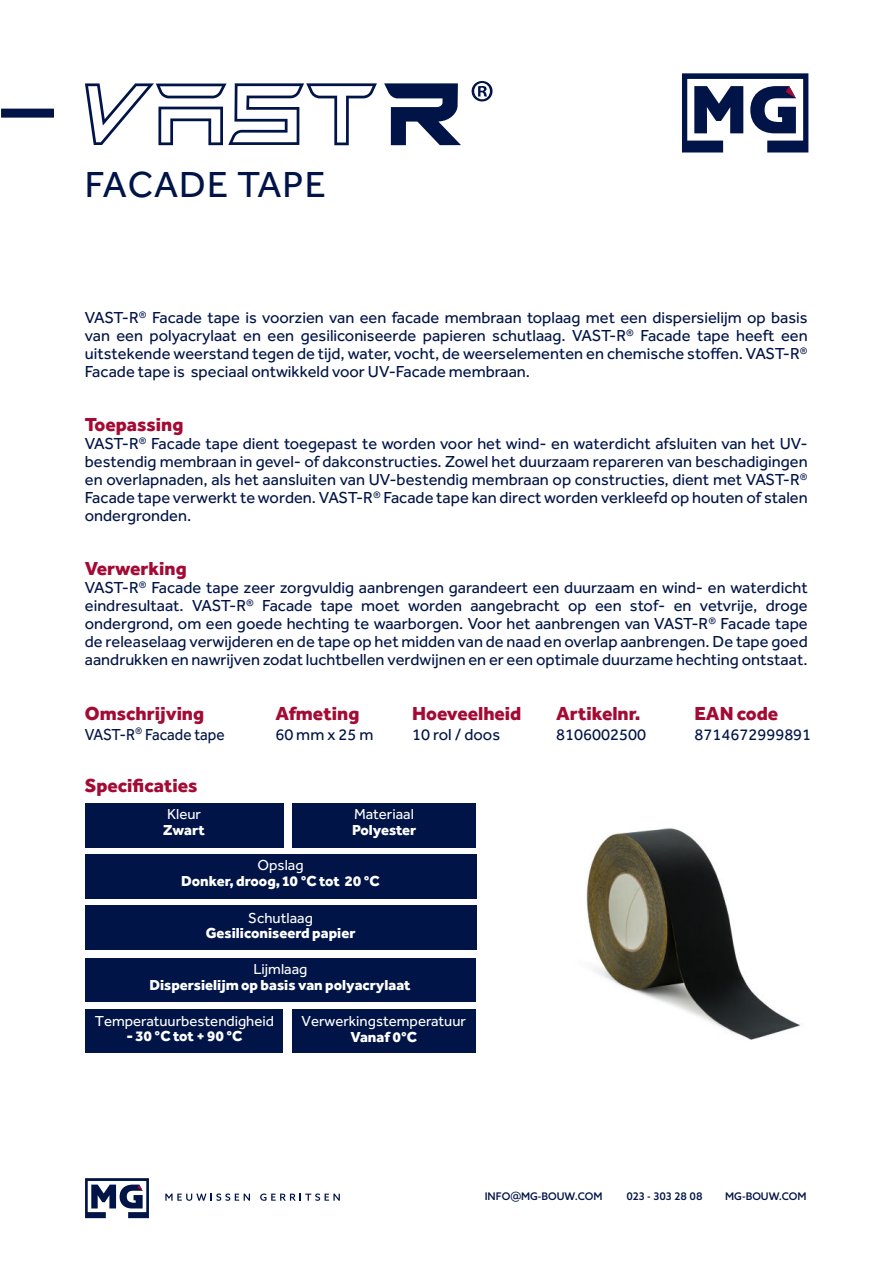
<style>
.page{position:relative;width:893px;height:1263px;background:#fff}
.page>*{position:absolute;margin:0;border:0;box-sizing:border-box;transform-origin:0 0}
.t1{font:37.5px "Effra";letter-spacing:.03em;color:#001447}
.t2{font:800 19.5px "Effra";color:#a30a34}
.t3{font:16.5px/18px "Effra";color:#001447;text-align:justify}
.t4{font:16.5px "Effra";color:#001447;scale:.93 1}
.t5{font:800 15px "Effra";color:#fff}
.t6{font:15px "Effra";color:#fff}
.t7{font:500 10.5px "Azo Sans";color:#001447}
.s1{font-size:13.5px}
</style>
<div class="page">
<div style="left:292px;top:803px;width:184px;height:44px;background:#001447"></div>
<div style="left:85px;top:803px;width:198px;height:44px;background:#001447"></div>
<div style="left:85px;top:854px;width:391px;height:44px;background:#001447"></div>
<div style="left:292px;top:1009px;width:184px;height:44px;background:#001447"></div>
<div style="left:86px;top:1009px;width:197px;height:44px;background:#001447"></div>
<div style="left:85px;top:906px;width:391px;height:44px;background:#001447"></div>
<div style="left:86px;top:958px;width:390px;height:43px;background:#001447"></div>
<svg style="left:384px;top:83px;width:77px;height:62px"></svg>
<svg style="left:85px;top:83px;width:292px;height:62px"></svg>
<svg style="left:472px;top:81px;width:20px;height:20px"></svg>
<div style="left:1px;top:109px;width:53px;height:9px;background:#001447"></div>
<svg style="left:682px;top:73px;width:126px;height:79px"></svg>
<svg style="left:165px;top:1193px;width:85px;height:8px"></svg>
<svg style="left:260px;top:1193px;width:80px;height:8px"></svg>
<svg style="left:85px;top:1178px;width:64px;height:40px"></svg>
<img style="left:585px;top:828px;width:216px;height:212px">
<h1 class="t1" style="left:85px;top:171px;width:243px">FACADE TAPE</h1>
<p class="t3" style="left:85px;top:310px;width:724px">VAST-R<sup>®</sup> Facade tape is voorzien van een facade membraan toplaag met een dispersielijm op basis van een polyacrylaat en een gesiliconiseerde papieren schutlaag. VAST-R<sup>®</sup> Facade tape heeft een uitstekende weerstand tegen de tijd, water, vocht, de weerselementen en chemische stoffen. VAST-R<sup>® </sup>Facade tape is speciaal ontwikkeld voor UV-Facade membraan.</p>
<p class="t2" style="left:85px;top:417px;width:100px">Toepassing</p>
<p class="t3" style="left:85px;top:436px;width:724px">VAST-R<sup>®</sup> Facade tape dient toegepast te worden voor het wind- en waterdicht afsluiten van het UV&shy;bestendig membraan in gevel- of dakconstructies. Zowel het duurzaam repareren van beschadigingen en overlapnaden, als het aansluiten van UV-bestendig membraan op constructies, dient met VAST-R<sup>® </sup>Facade tape verwerkt te worden. VAST-R<sup>®</sup> Facade tape kan direct worden verkleefd op houten of stalen ondergronden.</p>
<p class="t2" style="left:85px;top:561px;width:103px">Verwerking</p>
<p class="t3" style="left:85px;top:580px;width:724px">VAST-R<sup>®</sup> Facade tape zeer zorgvuldig aanbrengen garandeert een duurzaam en wind- en waterdicht eindresultaat. VAST-R<sup>®</sup> Facade tape moet worden aangebracht op een stof- en vetvrije, droge ondergrond, om een goede hechting te waarborgen. Voor het aanbrengen van VAST-R<sup>®</sup> Facade tape de releaselaag verwijderen en de tape op het midden van de naad en overlap aanbrengen. De tape goed aandrukken en nawrijven zodat luchtbellen verdwijnen en er een optimale duurzame hechting ontstaat.</p>
<p class="t2" style="left:85px;top:707px;width:121px">Omschrijving</p>
<p class="t4" style="left:85px;top:728px;width:152px">VAST-R<sup>®</sup> Facade tape</p>
<p class="t2" style="left:85px;top:773px;width:114px">Specificaties</p>
<p class="t6" style="left:167px;top:809px;width:35px">Kleur</p>
<p class="t5" style="left:163px;top:824px;width:43px">Zwart</p>
<p class="t2" style="left:275px;top:707px;width:86px">Afmeting</p>
<p class="t3" style="left:275px;top:727px;width:100px">60 mm x 25 m</p>
<p class="t2" style="left:412px;top:707px;width:111px">Hoeveelheid</p>
<p class="t3" style="left:412px;top:727px;width:89px">10 rol / doos</p>
<p class="t6" style="left:354px;top:809px;width:61px">Materiaal</p>
<p class="t5" style="left:352px;top:825px;width:66px">Polyester</p>
<p class="t6" style="left:258px;top:860px;width:48px">Opslag</p>
<p class="t5" style="left:181px;top:876px;width:200px">Donker, droog, 10 °C tot 20 °C</p>
<p class="t6" style="left:248px;top:912px;width:66px">Schutlaag</p>
<p class="t5" style="left:206px;top:927px;width:151px">Gesiliconiseerd papier</p>
<p class="t6" style="left:253px;top:964px;width:56px">Lijmlaag</p>
<p class="t5" style="left:149px;top:980px;width:263px">Dispersielijm op basis van polyacrylaat</p>
<p class="t6" style="left:302px;top:1015px;width:166px">Verwerkingstemperatuur</p>
<p class="t5" style="left:351px;top:1031px;width:68px">Vanaf 0°C</p>
<p class="t6" style="left:95px;top:1015px;width:181px">Temperatuurbestendigheid</p>
<p class="t5" style="left:126px;top:1031px;width:118px">- 30 °C tot + 90 °C</p>
<p class="t2" style="left:556px;top:707px;width:86px">Artikelnr.</p>
<p class="t3" style="left:556px;top:727px;width:91px">8106002500</p>
<p class="t2" style="left:694px;top:707px;width:85px">EAN code</p>
<p class="t3" style="left:694px;top:727px;width:118px">8714672999891</p>
<p class="t7" style="left:485px;top:1193px;width:119px">INFO<span class="s1">@</span>MG-BOUW.COM</p>
<p class="t7" style="left:626px;top:1193px;width:78px">023 - 303 28 08</p>
<p class="t7" style="left:725px;top:1193px;width:83px">MG-BOUW.COM</p>
</div>
